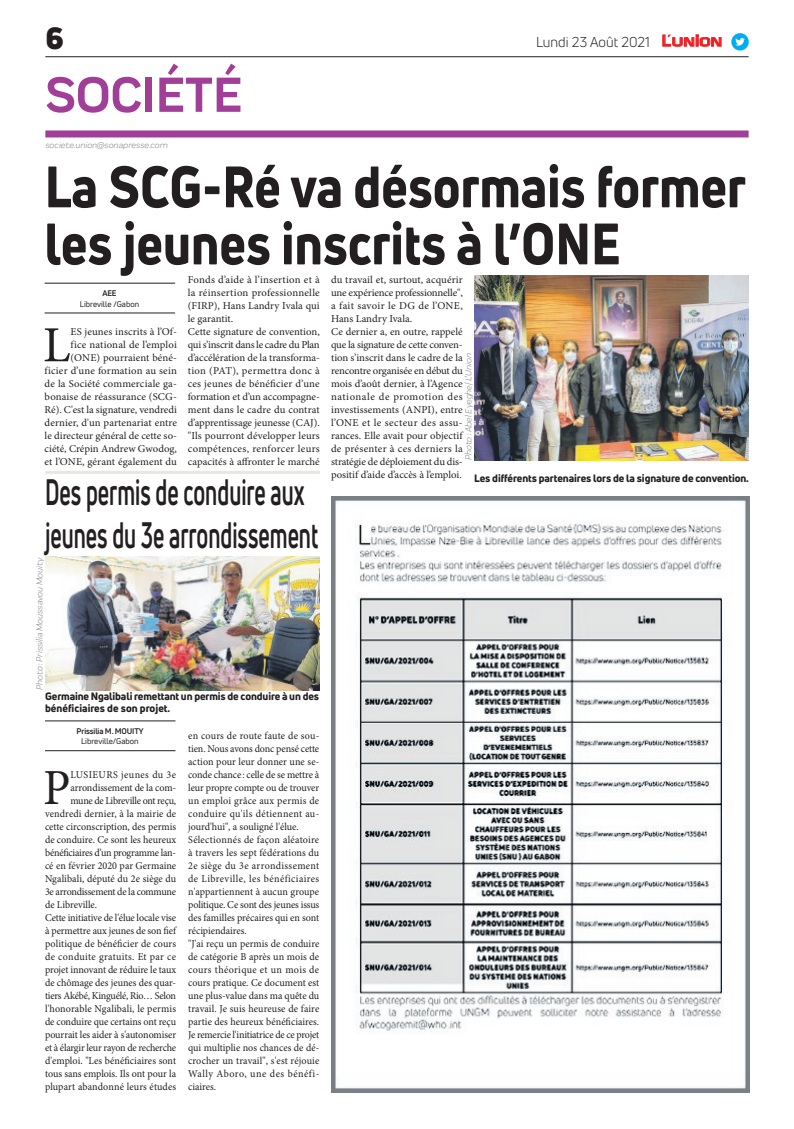
<style>
.page{position:relative;width:794px;height:1129px;background:#fff}
.page>*{position:absolute;margin:0;border:0;box-sizing:border-box;transform-origin:0 0}
.t1{font:800 57px/57px "Uni Neue";color:#231f20;scale:.88 1}
.t2{font:700 51px "Praktika";color:#a13e97}
.t3{font:50.5px "Minion Pro";color:#231f20}
.t4{font:50.5px "Minion Pro";color:#231f20;scale:.96 1}
.t5{font:700 36px/43.2px "Uni Neue";color:#231f20;scale:.6 1}
.t6{font:900 30px "Uni Neue";color:#231f20}
.t7{font:14px "Uni Neue";color:#231f20}
.t8{font:10.5px/13px "Minion Pro";color:#231f20;scale:.96 1}
.t9{font:10.5px/13px "Minion Pro";color:#231f20}
.t10{font:800 10.5px/12.6px "Uni Neue";letter-spacing:-.01em;color:#231f20}
.t11{font:10.5px "Minion Pro";letter-spacing:-.025em;color:#231f20;scale:.96 1}
.t12{font:10.5px "Minion Pro";letter-spacing:-.02em;color:#231f20;scale:.96 1}
.t13{font:10.5px "Minion Pro";letter-spacing:.03em;color:#231f20;scale:.96 1}
.t14{font:10.5px "Minion Pro";letter-spacing:.04em;color:#231f20;scale:.96 1}
.t15{font:italic 9px "Praktika";color:#818386}
.t16{font:8px "Uni Neue";color:#231f20}
.t17{font:700 8px "Uni Neue";letter-spacing:-.02em;color:#231f20}
.s1{font-family:"Eurostile";font-weight:600;font-size:14.9px;color:#ee1d23}
.s2{font-family:"Eurostile";font-weight:600;font-size:11.4px;color:#ee1d23}
</style>
<div class="page">
<hr style="left:45px;top:56px;width:703px;height:1px;background:#231f20">
<div style="left:45px;top:130px;width:703px;height:7px;background:#a13e97"></div>
<svg style="left:662px;top:34px;width:60px;height:13px"></svg>
<div style="left:731px;top:33px;width:17px;height:18px;background:#00aeef;border-radius:50%"></div>
<svg style="left:735px;top:38px;width:10px;height:8px"></svg>
<img style="left:331px;top:496px;width:418px;height:595px">
<hr style="left:45px;top:312px;width:130px;height:1px;background:#231f20">
<hr style="left:45px;top:283px;width:130px;height:1px;background:#231f20">
<hr style="left:45px;top:750px;width:130px;height:1px;background:#231f20">
<hr style="left:45px;top:720px;width:130px;height:1px;background:#231f20">
<img style="left:45px;top:557px;width:274px;height:133px">
<img style="left:474px;top:275px;width:274px;height:185px">
<hr style="left:45px;top:471px;width:275px;height:3px;background:#e7e8e2">
<h3 class="t6" style="left:45px;top:17px;width:20px">6</h3>
<h2 class="t2" style="left:45px;top:54px;width:198px">SOCIÉTÉ</h2>
<p class="t15" style="left:45px;top:139px;width:124px">societe.union@sonapresse.com</p>
<h3 class="t7" style="left:536px;top:33px;width:187px">Lundi 23 Août 2021 <span class="s1">L</span><span class="s2">UNION</span></h3>
<h1 class="t1" style="left:45px;top:157px;width:798px">La SCG-Ré va désormais former les jeunes inscrits à l’ONE</h1>
<p class="t17" style="left:102px;top:288px;width:16px">AEE</p>
<p class="t16" style="left:80px;top:299px;width:61px">Libreville /Gabon</p>
<p class="t9" style="left:188px;top:273px;width:134px">Fonds d’aide à l’insertion et à la réinsertion professionnelle (FIRP), Hans Landry Ivala qui le garantit.<br>Cette signature de convention, qui s’inscrit dans le cadre du Plan d’accélération de la transforma&shy;tion (PAT), permettra donc à ces jeunes de bénéficier d’une formation et d’un accompagne&shy;ment dans le cadre du contrat d’apprentissage jeunesse (CAJ). "Ils pourront développer leurs compétences, renforcer leurs capacités à affronter le marché</p>
<p class="t9" style="left:331px;top:273px;width:133px">du travail et, surtout, acquérir une expérience professionnelle", a fait savoir le DG de l’ONE,<br>Hans Landry Ivala.<br>Ce dernier a, en outre, rappelé que la signature de cette conven&shy;tion s’inscrit dans le cadre de la rencontre organisée en début du mois d’août dernier, à l’Agence nationale de promotion des investissements (ANPI), entre l’ONE et le secteur des assu&shy;rances. Elle avait pour objectif de présenter à ces derniers la stratégie de déploiement du dis&shy;positif d’aide d’accès à l’emploi.</p>
<p class="t9" style="left:45px;top:325px;width:134px;text-align:right">ES jeunes inscrits à l’Of-<br>fice national de l’emploi (ONE) pourraient béné-<br>ficier d’une formation au sein de la Société commerciale ga&shy;bonaise de réassurance (SCG-<br>Ré). C'est la signature, vendredi dernier, d'un partenariat entre le directeur général de cette so&shy;ciété, Crépin Andrew Gwodog, et l’ONE, gérant également du</p>
<h3 class="t3" style="left:43px;top:311px;width:29px">L</h3>
<p class="t15" style="left:462px;top:460px;width:108px;rotate:-90deg">Photo : Abel Eyeghe/ L’Union</p>
<p class="t10" style="left:474px;top:472px;width:276px">Les différents partenaires lors de la signature de convention.</p>
<h3 class="t5" style="left:45px;top:469px;width:457px">Des permis de conduire aux jeunes du 3e arrondissement</h3>
<p class="t15" style="left:33px;top:690px;width:134px;rotate:-90deg">Photo : Prissilia Moussavou Mouity</p>
<p class="t10" style="left:45px;top:689px;width:275px">Germaine Ngalibali remettant un permis de conduire à un des bénéficiaires de son projet.</p>
<p class="t17" style="left:77px;top:725px;width:68px">Prissilia M. MOUITY</p>
<p class="t16" style="left:81px;top:736px;width:59px">Libreville/Gabon</p>
<h3 class="t4" style="left:43px;top:753px;width:30px">P</h3>
<p class="t14" style="left:70px;top:767px;width:112px">LUSIEURS jeunes du 3e</p>
<p class="t8" style="left:70px;top:780px;width:112px">arrondissement de la com-</p>
<p class="t11" style="left:70px;top:793px;width:112px">mune de Libreville ont reçu,</p>
<p class="t8" style="left:45px;top:806px;width:138px">vendredi dernier, à la mairie de</p>
<p class="t8" style="left:45px;top:819px;width:138px">cette circonscription, des permis</p>
<p class="t8" style="left:45px;top:832px;width:138px">de conduire. Ce sont les heureux</p>
<p class="t12" style="left:45px;top:845px;width:138px">bénéficiaires d’un programme lan-</p>
<p class="t8" style="left:45px;top:858px;width:138px">cé en février 2020 par Germaine</p>
<p class="t8" style="left:45px;top:871px;width:138px">Ngalibali, député du 2e siège du</p>
<p class="t11" style="left:45px;top:884px;width:138px">3e arrondissement de la commune</p>
<p class="t8" style="left:45px;top:897px;width:56px">de Libreville.</p>
<p class="t8" style="left:45px;top:910px;width:138px">Cette initiative de l'élue locale vise</p>
<p class="t8" style="left:45px;top:923px;width:138px">à permettre aux jeunes de son fief</p>
<p class="t8" style="left:45px;top:936px;width:138px">politique de bénéficier de cours</p>
<p class="t13" style="left:45px;top:949px;width:138px">de conduite gratuits. Et par ce</p>
<p class="t8" style="left:45px;top:962px;width:138px">projet innovant de réduire le taux</p>
<p class="t8" style="left:45px;top:975px;width:138px">de chômage des jeunes des quar-</p>
<p class="t12" style="left:45px;top:988px;width:138px">tiers Akébé, Kinguélé, Rio… Selon</p>
<p class="t8" style="left:45px;top:1001px;width:138px">l'honorable Ngalibali, le permis</p>
<p class="t8" style="left:45px;top:1014px;width:138px">de conduire que certains ont reçu</p>
<p class="t8" style="left:45px;top:1027px;width:138px">pourrait les aider à s'autonomiser</p>
<p class="t11" style="left:45px;top:1040px;width:138px">et à élargir leur rayon de recherche</p>
<p class="t8" style="left:45px;top:1053px;width:138px">d'emploi. "Les bénéficiaires sont</p>
<p class="t8" style="left:45px;top:1066px;width:138px">tous sans emplois. Ils ont pour la</p>
<p class="t8" style="left:45px;top:1079px;width:138px">plupart abandonné leurs études</p>
<p class="t8" style="left:188px;top:728px;width:138px">en cours de route faute de sou&shy;tien. Nous avons donc pensé cette action pour leur donner une se&shy;conde chance: celle de se mettre à leur propre compte ou de trouver un emploi grâce aux permis de conduire qu'ils détiennent au&shy;jourd'hui", a souligné l'élue.<br>Sélectionnés de façon aléatoire à travers les sept fédérations du<br>2e siège du 3e arrondissement de Libreville, les bénéficiaires n'appartiennent à aucun groupe politique. Ce sont des jeunes issus des familles précaires qui en sont récipiendaires.<br>"J'ai reçu un permis de conduire de catégorie B après un mois de cours théorique et un mois de cours pratique. Ce document est une plus-value dans ma quête du travail. Je suis heureuse de faire partie des heureux bénéficiaires.<br>Je remercie l'initiatrice de ce projet qui multiplie nos chances de dé&shy;crocher un travail", s'est réjouie<br>Wally Aboro, une des bénéfi&shy;ciaires.</p>
</div>
